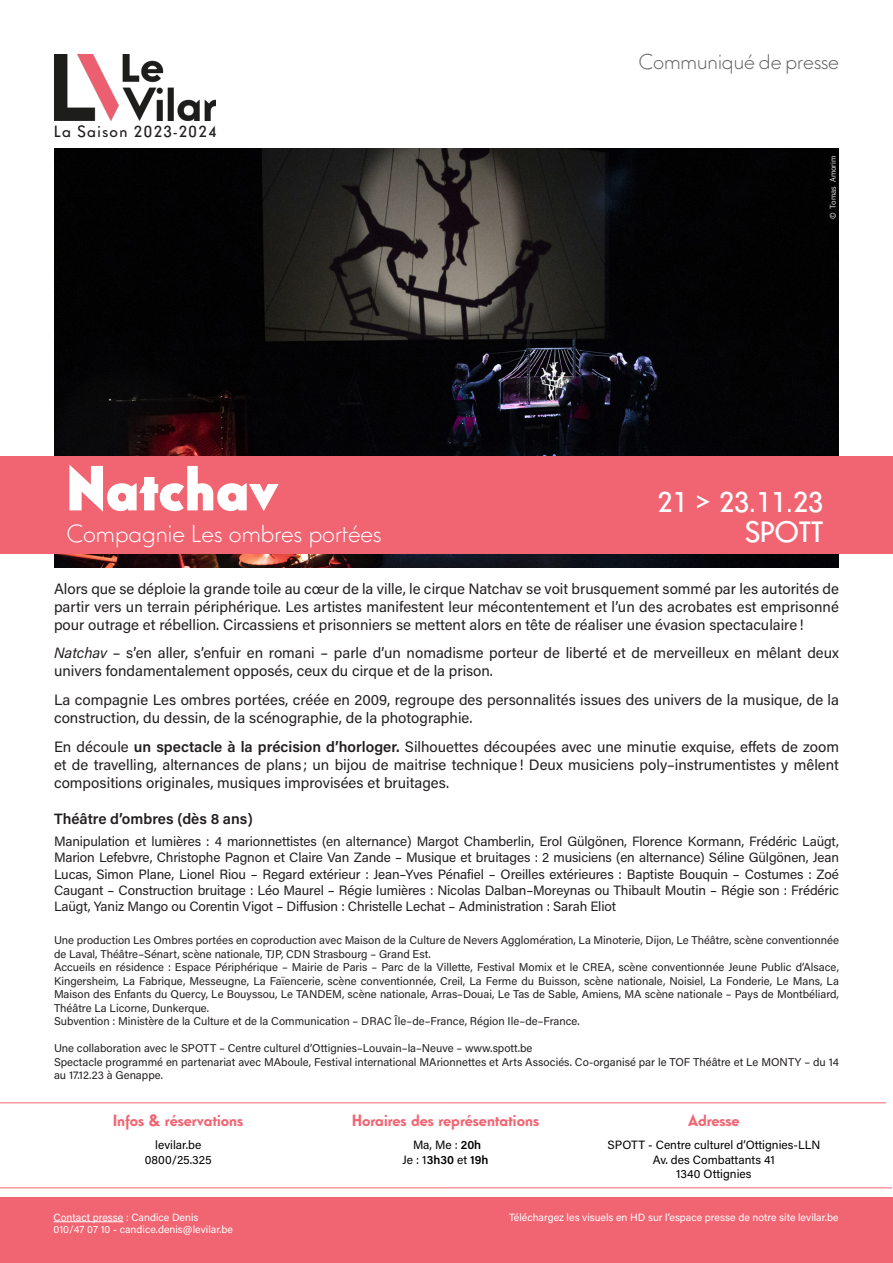
<style>
.page{position:relative;width:893px;height:1263px;background:#fff}
.page>*{position:absolute;margin:0;border:0;box-sizing:border-box;transform-origin:0 0}
.Titre_spectacle{font:700 58.5px "Battling";color:#fff}
.Infos_pratiques{font:27px "Battling";color:#fff}
.Auteur{font:300 22.5px "Battling";color:#fff}
.t1{font:300 19.5px "Battling";color:#636366}
.texte{font:15px/18px "Acumin Pro";color:#231f20;text-align:justify}
.Pied-Page{font:500 15px "Battling";color:#f16572}
.texte-2{font:600 15px "Acumin Pro";color:#231f20}
.t2{font:15px "Battling";letter-spacing:.1em;color:#231f20}
.texte-3{font:13.5px/16.2px "Acumin Pro";letter-spacing:-.01em;color:#231f20;text-align:justify}
.Pied-Page-2{font:12px "Acumin Pro";color:#000}
.Pied-Page-3{font:600 12px "Acumin Pro";color:#000}
.crédits{font:11.25px/13.5px "Acumin Pro";color:#231f20}
.Pied-Page-4{font:10.5px "Acumin Pro";color:#fff}
.t3{font:7.5px "Euphemia UCAS";color:#fff}
.s1{font-style:italic}
.s2{font-weight:600}
.s3{font-weight:400}
</style>
<div class="page">
<img style="left:54px;top:148px;width:785px;height:419px">
<div style="left:0;top:1197px;width:893px;height:66px;background:#f16572"></div>
<hr style="left:54px;top:1221px;width:69px;height:1px;background:#fff">
<img style="left:54px;top:54px;width:161px;height:67px">
<div style="left:0;top:456px;width:893px;height:98px;background:#f16572"></div>
<hr style="left:0;top:1187px;width:892px;height:1px;background:#f16572">
<hr style="left:0;top:1102px;width:886px;height:1px;background:#f16572">
<p class="t2" style="left:54px;top:121px;width:164px">La Saison 2023-2024</p>
<p class="Titre_spectacle" style="left:67px;top:448px;width:213px">Natchav</p>
<p class="Auteur" style="left:67px;top:518px;width:316px">Compagnie Les ombres portées</p>
<p class="t1" style="left:639px;top:48px;width:202px">Communiqué de presse</p>
<p class="t3" style="left:828px;top:219px;width:65px;rotate:-90deg">© Tomas Amorim</p>
<p class="Infos_pratiques" style="left:657px;top:483px;width:167px">21 &gt; 23.11.23</p>
<p class="Infos_pratiques" style="left:745px;top:513px;width:80px">SPOTT</p>
<p class="texte" style="left:54px;top:579px;width:786px">Alors que se déploie la grande toile au cœur de la ville, le cirque Natchav se voit brusquement sommé par les autorités de partir vers un terrain périphérique. Les artistes manifestent leur mécontentement et l’un des acrobates est emprisonné pour outrage et rébellion. Circassiens et prisonniers se mettent alors en tête de réaliser une évasion spectaculaire!</p>
<p class="texte" style="left:54px;top:643px;width:786px"><span class="s1">Natchav</span> – s’en aller, s’enfuir en romani – parle d’un nomadisme porteur de liberté et de merveilleux en mêlant deux univers fondamentalement opposés, ceux du cirque et de la prison.</p>
<p class="texte" style="left:54px;top:690px;width:786px">La compagnie Les ombres portées, créée en 2009, regroupe des personnalités issues des univers de la musique, de la construction, du dessin, de la scénographie, de la photographie.</p>
<p class="texte" style="left:54px;top:737px;width:786px">En découle <span class="s2">un spectacle à la précision d’horloger.</span> Silhouettes découpées avec une minutie exquise, effets de zoom et de travelling, alternances de plans ; un bijou de maitrise technique! Deux musiciens poly–instrumentistes y mêlent compositions originales, musiques improvisées et bruitages.</p>
<p class="texte-2" style="left:54px;top:808px;width:200px">Théâtre d’ombres (dès 8 ans)</p>
<p class="texte-3" style="left:54px;top:833px;width:787px">Manipulation et lumières : 4 marionnettistes (en alternance) Margot Chamberlin, Erol Gülgönen, Florence Kormann, Frédéric Laügt, Marion Lefebvre, Christophe Pagnon et Claire Van Zande – Musique et bruitages : 2 musiciens (en alternance) Séline Gülgönen, Jean Lucas, Simon Plane, Lionel Riou – Regard extérieur : Jean–Yves Pénafiel – Oreilles extérieures : Baptiste Bouquin – Costumes : Zoé Caugant – Construction bruitage : Léo Maurel – Régie lumières : Nicolas Dalban–Moreynas ou Thibault Moutin – Régie son : Frédéric Laügt, Yaniz Mango ou Corentin Vigot – Diffusion : Christelle Lechat – Administration : Sarah Eliot</p>
<p class="crédits" style="left:54px;top:933px;width:786px">Une production Les Ombres portées en coproduction avec Maison de la Culture de Nevers Agglomération, La Minoterie, Dijon, Le Théâtre, scène conventionnée de Laval, Théâtre–Sénart, scène nationale, TJP, CDN Strasbourg – Grand Est.</p>
<p class="crédits" style="left:54px;top:960px;width:786px;text-align:justify">Accueils en résidence : Espace Périphérique – Mairie de Paris – Parc de la Villette, Festival Momix et le CREA, scène conventionnée Jeune Public d’Alsace, Kingersheim, La Fabrique, Messeugne, La Faïencerie, scène conventionnée, Creil, La Ferme du Buisson, scène nationale, Noisiel, La Fonderie, Le Mans, La Maison des Enfants du Quercy, Le Bouyssou, Le TANDEM, scène nationale, Arras–Douai, Le Tas de Sable, Amiens, MA scène nationale – Pays de Montbéliard, Théâtre La Licorne, Dunkerque.</p>
<p class="crédits" style="left:54px;top:1014px;width:527px">Subvention : Ministère de la Culture et de la Communication – DRAC Île–de–France, Région Ile–de–France.</p>
<p class="crédits" style="left:54px;top:1041px;width:480px">Une collaboration avec le SPOTT – Centre culturel d’Ottignies–Louvain–la–Neuve – www.spott.be</p>
<p class="crédits" style="left:54px;top:1055px;width:786px">Spectacle programmé en partenariat avec MAboule, Festival international MArionnettes et Arts Associés. Co-organisé par le TOF Théâtre et Le MONTY – du 14 au 17.12.23 à Genappe.</p>
<p class="Pied-Page" style="left:113px;top:1110px;width:131px">Infos &amp; réservations</p>
<p class="Pied-Page-2" style="left:155px;top:1137px;width:48px">levilar.be</p>
<p class="Pied-Page-2" style="left:145px;top:1151px;width:68px">0800/25.325</p>
<p class="Pied-Page" style="left:352px;top:1110px;width:188px">Horaires des représentations</p>
<p class="Pied-Page-2" style="left:413px;top:1137px;width:70px">Ma, Me : <span class="s2">20h</span></p>
<p class="Pied-Page-3" style="left:403px;top:1151px;width:87px"><span class="s3">Je : 1</span>3h30 <span class="s3">et</span> 19h</p>
<p class="Pied-Page" style="left:688px;top:1110px;width:53px">Adresse</p>
<p class="Pied-Page-2" style="left:607px;top:1137px;width:214px">SPOTT - Centre culturel d’Ottignies-LLN</p>
<p class="Pied-Page-2" style="left:653px;top:1151px;width:123px">Av. des Combattants 41</p>
<p class="Pied-Page-2" style="left:676px;top:1166px;width:77px">1340 Ottignies</p>
<p class="Pied-Page-4" style="left:54px;top:1210px;width:146px">Contact presse : Candice Denis</p>
<p class="Pied-Page-4" style="left:509px;top:1210px;width:331px">Téléchargez les visuels en HD sur l’espace presse de notre site levilar.be</p>
<p class="Pied-Page-4" style="left:54px;top:1222px;width:181px">010/47 07 10 - candice.denis@levilar.be</p>
</div>
